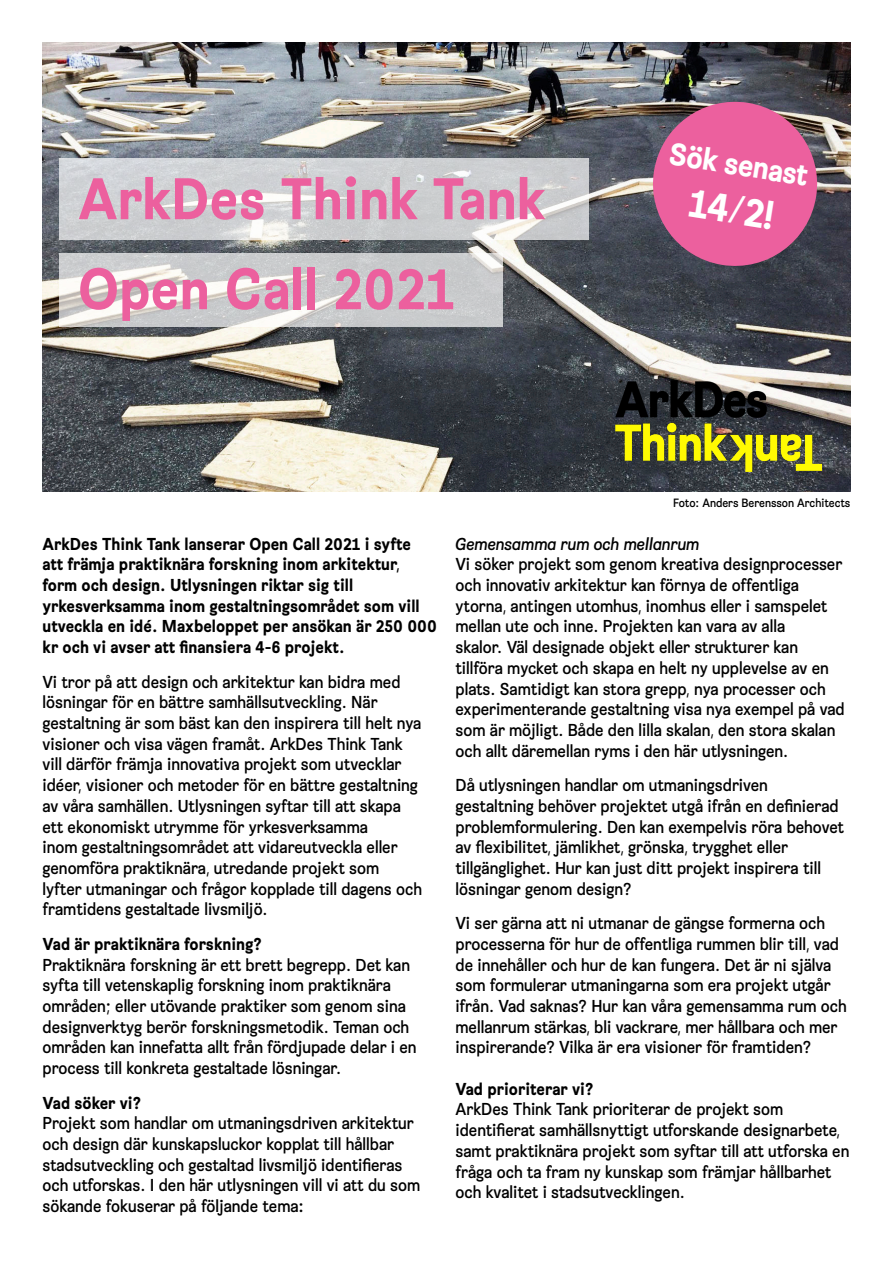
<style>
.page{position:relative;width:893px;height:1263px;background:#fff}
.page>*{position:absolute;margin:0;border:0;box-sizing:border-box;transform-origin:0 0}
.ArkDes_A4_body___brö{font:700 58.5px "Brezel Grotesk";color:#ec609e}
.t1{font:700 40.5px "Brezel Grotesk";color:#fff}
.t2{font:700 31.5px "Brezel Grotesk";color:#fff}
.ArkDes_A4_body___brö-2{font:17.25px/20.7px "Brezel Grotesk";color:#000}
.ArkDes_A4_body___brö-3{font:700 17.25px/20.7px "Brezel Grotesk";color:#000}
.ArkDes_A4_body___brö-4{font:italic 17.25px "Brezel Grotesk";color:#000}
.t3{font:12px "Brezel Grotesk";color:#000}
</style>
<div class="page">
<img style="left:43px;top:43px;width:807px;height:448px">
<svg style="left:647px;top:96px;width:176px;height:176px;background:#b95a87"></svg>
<svg style="left:60px;top:158px;width:529px;height:81px;background:#d1d2d4"></svg>
<svg style="left:60px;top:253px;width:443px;height:73px;background:#d2d2d2"></svg>
<img style="left:615px;top:381px;width:207px;height:90px">
<p class="ArkDes_A4_body___brö" style="left:78px;top:162px;width:469px">ArkDes Think Tank</p>
<p class="ArkDes_A4_body___brö" style="left:78px;top:252px;width:378px">Open Call 2021</p>
<p class="t2" style="left:673px;top:133px;width:141px;rotate:9deg">Sök senast</p>
<p class="t1" style="left:693px;top:177px;width:88px;rotate:9deg">14/2!</p>
<p class="t3" style="left:673px;top:495px;width:179px">Foto: Anders Berensson Architects</p>
<p class="ArkDes_A4_body___brö-3" style="left:43px;top:533px;width:396px">ArkDes Think Tank lanserar Open Call 2021 i syfte<br>att främja praktiknära forskning inom arkitektur, form och design. Utlysningen riktar sig till yrkesverksamma inom gestaltningsområdet som vill utveckla en idé. Maxbeloppet per ansökan är 250 000 kr och vi avser att finansiera 4-6 projekt.</p>
<p class="ArkDes_A4_body___brö-2" style="left:43px;top:671px;width:381px">Vi tror på att design och arkitektur kan bidra med lösningar för en bättre samhällsutveckling. När gestaltning är som bäst kan den inspirera till helt nya visioner och visa vägen framåt. ArkDes Think Tank vill därför främja innovativa projekt som utvecklar idéer, visioner och metoder för en bättre gestaltning av våra samhällen. Utlysningen syftar till att skapa ett ekonomiskt utrymme för yrkesverksamma<br>inom gestaltningsområdet att vidareutveckla eller genomföra praktiknära, utredande projekt som lyfter utmaningar och frågor kopplade till dagens och framtidens gestaltade livsmiljö.</p>
<p class="ArkDes_A4_body___brö-3" style="left:43px;top:933px;width:221px">Vad är praktiknära forskning?</p>
<p class="ArkDes_A4_body___brö-2" style="left:43px;top:954px;width:375px">Praktiknära forskning är ett brett begrepp. Det kan syfta till vetenskaplig forskning inom praktiknära områden; eller utövande praktiker som genom sina designverktyg berör forskningsmetodik. Teman och områden kan innefatta allt från fördjupade delar i en process till konkreta gestaltade lösningar.</p>
<p class="ArkDes_A4_body___brö-3" style="left:43px;top:1091px;width:100px">Vad söker vi?</p>
<p class="ArkDes_A4_body___brö-2" style="left:43px;top:1112px;width:379px">Projekt som handlar om utmaningsdriven arkitektur och design där kunskapsluckor kopplat till hållbar stadsutveckling och gestaltad livsmiljö identifieras och utforskas. I den här utlysningen vill vi att du som sökande fokuserar på följande tema:</p>
<p class="ArkDes_A4_body___brö-4" style="left:455px;top:533px;width:246px">Gemensamma rum och mellanrum</p>
<p class="ArkDes_A4_body___brö-2" style="left:455px;top:553px;width:391px">Vi söker projekt som genom kreativa designprocesser och innovativ arkitektur kan förnya de offentliga ytorna, antingen utomhus, inomhus eller i samspelet mellan ute och inne. Projekten kan vara av alla<br>skalor. Väl designade objekt eller strukturer kan tillföra mycket och skapa en helt ny upplevelse av en plats. Samtidigt kan stora grepp, nya processer och experimenterande gestaltning visa nya exempel på vad som är möjligt. Både den lilla skalan, den stora skalan och allt däremellan ryms i den här utlysningen.</p>
<p class="ArkDes_A4_body___brö-2" style="left:455px;top:774px;width:390px">Då utlysningen handlar om utmaningsdriven gestaltning behöver projektet utgå ifrån en definierad problemformulering. Den kan exempelvis röra behovet av flexibilitet, jämlikhet, grönska, trygghet eller tillgänglighet. Hur kan just ditt projekt inspirera till lösningar genom design?</p>
<p class="ArkDes_A4_body___brö-2" style="left:455px;top:912px;width:393px">Vi ser gärna att ni utmanar de gängse formerna och processerna för hur de offentliga rummen blir till, vad de innehåller och hur de kan fungera. Det är ni själva som formulerar utmaningarna som era projekt utgår ifrån. Vad saknas? Hur kan våra gemensamma rum och mellanrum stärkas, bli vackrare, mer hållbara och mer inspirerande? Vilka är era visioner för framtiden?</p>
<p class="ArkDes_A4_body___brö-3" style="left:455px;top:1078px;width:139px">Vad prioriterar vi?</p>
<p class="ArkDes_A4_body___brö-2" style="left:455px;top:1099px;width:395px">ArkDes Think Tank prioriterar de projekt som identifierat samhällsnyttigt utforskande designarbete, samt praktiknära projekt som syftar till att utforska en fråga och ta fram ny kunskap som främjar hållbarhet och kvalitet i stadsutvecklingen.</p>
</div>
